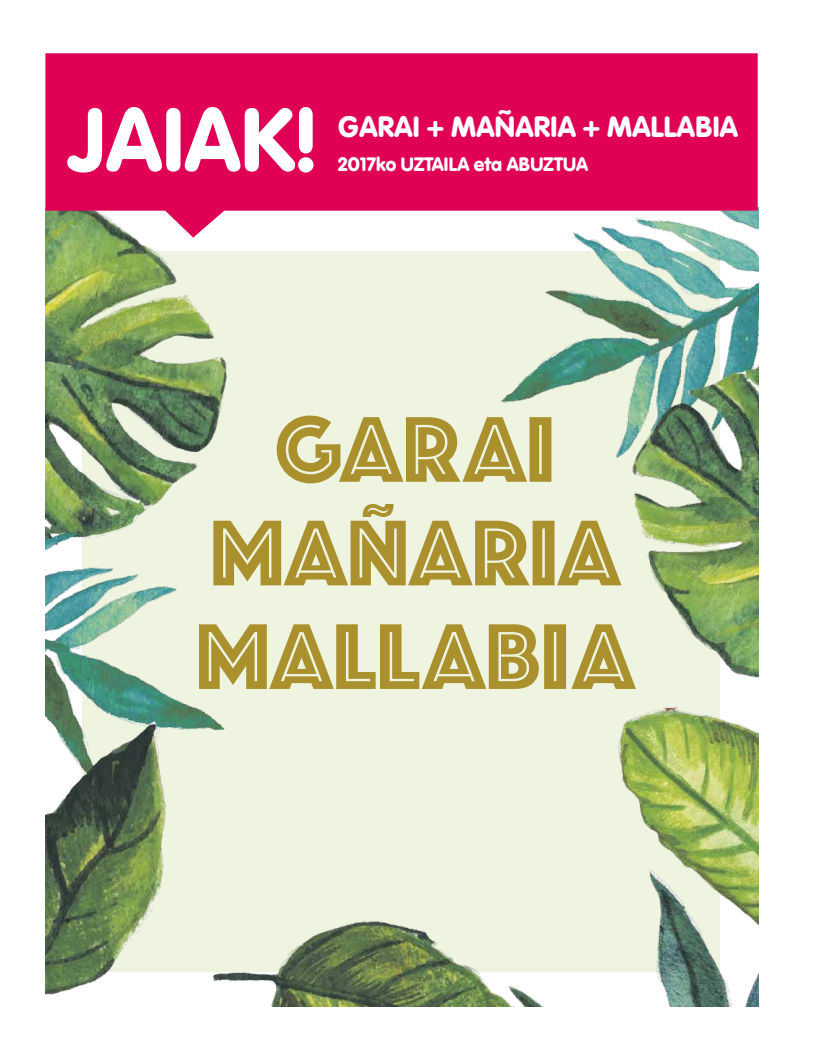
<style>
.page{position:relative;width:823px;height:1055px;background:#fff}
.page>*{position:absolute;margin:0;border:0;box-sizing:border-box;transform-origin:0 0}
.t1{font:96.9px/103.5px "Phosphate Inline";letter-spacing:.01em;color:#aa912e;text-align:center}
.t2{font:900 88px "VAG Rounded LT";letter-spacing:.01em;color:#fff}
.t3{font:900 28.7px "VAG Rounded LT";letter-spacing:.01em;color:#fff}
.t4{font:900 19px "VAG Rounded LT";letter-spacing:.01em;color:#fff}
</style>
<div class="page">
<img style="left:45px;top:238px;width:712px;height:768px">
<svg style="left:45px;top:53px;width:712px;height:185px;background:#e1236b"></svg>
<h2 class="t2" style="left:68px;top:87px;width:251px">JAIAK!</h2>
<h3 class="t3" style="left:338px;top:109px;width:401px">GARAI + MAÑARIA + MALLABIA</h3>
<p class="t4" style="left:338px;top:153px;width:251px">2017ko UZTAILA eta ABUZTUA</p>
<h1 class="t1" style="left:195px;top:392px;width:439px">GARAI<br>MAÑARIA<br>MALLABIA</h1>
</div>
